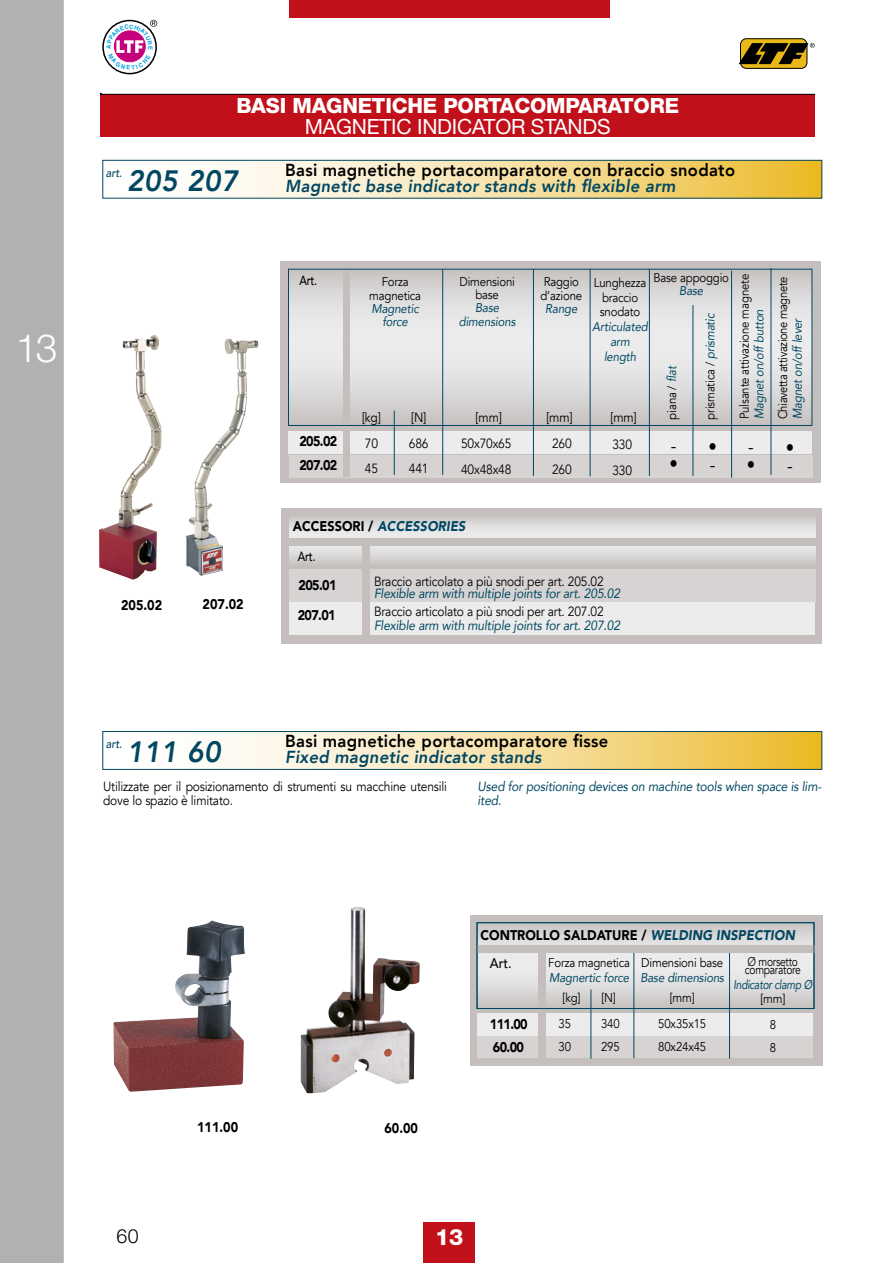
<style>
.page{position:relative;width:893px;height:1263px;background:#fff}
.page>*{position:absolute;margin:0;border:0;box-sizing:border-box;transform-origin:0 0}
.t1{font:300 39px "Helvetica Neue LT Std";color:#fff}
.t2{font:italic 800 29.4px "Avenir";letter-spacing:.02em;color:#004762;scale:.95 1}
.t3{font:800 22.5px "Helvetica Neue LT Std";color:#fff}
.t4{font:800 21px "Helvetica Neue LT Std";letter-spacing:-.01em;color:#fff}
.t5{font:21px "Helvetica Neue LT Std";letter-spacing:-.01em;color:#fff}
.t6{font:300 19.5px "Helvetica Neue LT Std";color:#000}
.t7{font:18.75px/18.8px "Avenir";color:#000;scale:.9 1}
.t8{font:800 17.4px "Avenir";letter-spacing:.02em;color:#000;scale:.95 1}
.t9{font:italic 800 17.4px "Avenir";letter-spacing:.02em;color:#004762;scale:.95 1}
.t10{font:900 14.1px/27.9px "Avenir";color:#000;scale:.9 1}
.t11{font:900 14.1px/24px "Avenir";letter-spacing:-.05em;color:#000;scale:.9 1}
.t12{font:italic 900 14.1px "Avenir";letter-spacing:.01em;color:#004762;scale:.9 1}
.t13{font:13.35px/25.3px "Avenir";letter-spacing:-.015em;color:#000;scale:.9 1}
.t14{font:italic 13.35px/14.7px "Avenir";letter-spacing:-.01em;color:#004762;scale:.9 1}
.t15{font:500 13.35px "Avenir";letter-spacing:-.015em;color:#000;scale:.8 1}
.t16{font:12.75px/13.4px "Avenir";letter-spacing:-.015em;color:#000;text-align:center;scale:.9 1}
.t17{font:italic 12.75px/13.4px "Avenir";letter-spacing:-.01em;color:#004762;text-align:center;scale:.9 1}
.t18{font:12.75px "Avenir";letter-spacing:-.015em;color:#000;scale:.88 1}
.t19{font:12.75px "Avenir";letter-spacing:-.015em;color:#000;scale:.81 1}
.t20{font:italic 12.75px "Avenir";letter-spacing:-.01em;color:#004762;scale:.81 1}
.t21{font:italic 500 12px "Avenir";letter-spacing:-.01em;color:#004762;scale:.9 1}
.s1{font-style:normal;color:#000}
.s2{font-style:italic;color:#004762}
.s3{font-weight:500}
</style>
<div class="page">
<div style="left:102px;top:20px;width:55px;height:54px;border:2px solid #000;border-radius:50%"></div>
<div style="left:740px;top:39px;width:67px;height:29px;background:#eab817;border-radius:6px"></div>
<div style="left:740px;top:38px;width:67px;height:31px;border:1px solid #000;border-radius:6px"></div>
<svg style="left:738px;top:43px;width:77px;height:21px"></svg>
<div style="left:289px;top:0;width:320px;height:17px;background:#c1101a"></div>
<div style="left:424px;top:1222px;width:51px;height:41px;background:#c1101a"></div>
<div style="left:0;top:0;width:64px;height:1263px;background:#b1b1b0"></div>
<div style="left:101px;top:94px;width:714px;height:43px;background:#c1101a"></div>
<hr style="left:101px;top:94px;width:714px;height:1px;background:#000">
<svg style="left:213px;top:162px;width:607px;height:35px;background:#f6de9d"></svg>
<div style="left:102px;top:160px;width:720px;height:39px;border:1px solid #004762"></div>
<div style="left:280px;top:262px;width:541px;height:221px;background:#c4bfbd"></div>
<div style="left:289px;top:455px;width:524px;height:23px;background:#d6d3d2"></div>
<svg style="left:290px;top:271px;width:520px;height:153px"></svg>
<div style="left:288px;top:431px;width:524px;height:23px;background:#ececec"></div>
<div style="left:344px;top:269px;width:6px;height:208px;background:#c4bfbd"></div>
<hr style="left:442px;top:269px;width:1px;height:206px;background:#004762">
<hr style="left:649px;top:269px;width:1px;height:207px;background:#004762">
<hr style="left:394px;top:410px;width:1px;height:65px;background:#004762">
<hr style="left:693px;top:305px;width:1px;height:171px;background:#004762">
<hr style="left:533px;top:269px;width:1px;height:207px;background:#004762">
<hr style="left:590px;top:269px;width:1px;height:207px;background:#004762">
<hr style="left:731px;top:271px;width:1px;height:207px;background:#004762">
<hr style="left:771px;top:268px;width:1px;height:207px;background:#004762">
<img style="left:102px;top:335px;width:51px;height:194px">
<img style="left:186px;top:339px;width:73px;height:237px">
<svg style="left:213px;top:733px;width:607px;height:35px;background:#f6de9d"></svg>
<div style="left:102px;top:731px;width:720px;height:39px;border:1px solid #004762"></div>
<img style="left:301px;top:907px;width:119px;height:186px">
<img style="left:113px;top:920px;width:132px;height:172px">
<div style="left:470px;top:915px;width:352px;height:150px;background:#c4bfbd"></div>
<div style="left:477px;top:1035px;width:336px;height:23px;background:#d6d3d2"></div>
<svg style="left:479px;top:927px;width:333px;height:80px"></svg>
<div style="left:477px;top:1013px;width:336px;height:23px;background:#ececec"></div>
<hr style="left:634px;top:952px;width:1px;height:106px;background:#004762">
<hr style="left:729px;top:953px;width:1px;height:105px;background:#004762">
<div style="left:478px;top:945px;width:337px;height:8px;background:#c4bfbd"></div>
<hr style="left:591px;top:989px;width:1px;height:69px;background:#004762">
<div style="left:538px;top:952px;width:7px;height:113px;background:#c4bfbd"></div>
<div style="left:281px;top:508px;width:541px;height:135px;background:#c4bfbd"></div>
<div style="left:289px;top:570px;width:526px;height:32px;background:#d6d3d2"></div>
<svg style="left:289px;top:518px;width:526px;height:44px;background:#dedcdc"></svg>
<div style="left:289px;top:602px;width:525px;height:32px;background:#ececec"></div>
<div style="left:289px;top:538px;width:526px;height:7px;background:#c4bfbd"></div>
<div style="left:363px;top:545px;width:7px;height:90px;background:#c4bfbd"></div>
<div style="left:288px;top:269px;width:524px;height:157px;border:1px solid #004762"></div>
<div style="left:477px;top:922px;width:337px;height:87px;border:1px solid #004762"></div>
<svg style="left:107px;top:20px;width:50px;height:50px"></svg>
<h1 class="t1" style="left:16px;top:324px;width:43px">13</h1>
<h3 class="t4" style="left:236px;top:93px;width:444px">BASI MAGNETICHE PORTACOMPARATORE</h3>
<h3 class="t5" style="left:305px;top:114px;width:308px">MAGNETIC INDICATOR STANDS</h3>
<p class="t21" style="left:106px;top:165px;width:20px">art.</p>
<h2 class="t2" style="left:127px;top:164px;width:118px">205 207</h2>
<h3 class="t8" style="left:285px;top:156px;width:475px">Basi magnetiche portacomparatore con braccio snodato</h3>
<h3 class="t9" style="left:285px;top:176px;width:412px">Magnetic base indicator stands with flexible arm</h3>
<p class="t10" style="left:121px;top:591px;width:47px">205.02</p>
<p class="t10" style="left:203px;top:590px;width:47px">207.02</p>
<p class="t15" style="left:299px;top:269px;width:24px">Art.</p>
<p class="t16" style="left:369px;top:275px;width:59px">Forza magnetica</p>
<p class="t17" style="left:371px;top:302px;width:54px">Magnetic force</p>
<p class="t16" style="left:459px;top:275px;width:63px">Dimensioni base</p>
<p class="t17" style="left:459px;top:301px;width:65px">Base dimensions</p>
<p class="t11" style="left:299px;top:429px;width:44px">205.02<br>207.02</p>
<p class="t13" style="left:362px;top:405px;width:22px">[kg]<br>70<br>45</p>
<p class="t13" style="left:409px;top:405px;width:23px">[N]<br>686<br>441</p>
<p class="t13" style="left:476px;top:405px;width:31px">[mm]</p>
<p class="t13" style="left:461px;top:431px;width:58px">50x70x65<br>40x48x48</p>
<p class="t12" style="left:293px;top:514px;width:193px"><span class="s1">ACCESSORI /</span> ACCESSORIES</p>
<p class="t16" style="left:653px;top:271px;width:86px">Base appoggio</p>
<p class="t17" style="left:679px;top:284px;width:28px">Base</p>
<p class="t16" style="left:738px;top:419px;width:163px;rotate:-90deg">Pulsante attivazione magnete</p>
<p class="t18" style="left:775px;top:419px;width:163px;rotate:-90deg">Chiavetta attivazione magnete</p>
<p class="t16" style="left:540px;top:276px;width:48px;text-align:left">Raggio d’azione</p>
<p class="t17" style="left:545px;top:302px;width:37px">Range</p>
<p class="t16" style="left:594px;top:275px;width:60px;line-height:14.7px">Lunghezza braccio snodato</p>
<p class="t17" style="left:592px;top:319px;width:63px;line-height:14.7px">Articulated arm<br>length</p>
<p class="t17" style="left:752px;top:419px;width:124px;rotate:-90deg">Magnet on/off button</p>
<p class="t16" style="left:704px;top:420px;width:120px;rotate:-90deg">prismatica / <span class="s2">prismatic</span></p>
<p class="t17" style="left:791px;top:419px;width:114px;rotate:-90deg">Magnet on/off lever</p>
<p class="t16" style="left:665px;top:420px;width:62px;rotate:-90deg">piana / <span class="s2">flat</span></p>
<p class="t13" style="left:546px;top:405px;width:31px">[mm]</p>
<p class="t13" style="left:610px;top:404px;width:31px;line-height:27px">[mm]<br>330</p>
<p class="t13" style="left:612px;top:457px;width:23px">330</p>
<p class="t13" style="left:552px;top:431px;width:23px">260<br>260</p>
<h3 class="t7" style="left:708px;top:437px;width:11px">• -</h3>
<h3 class="t7" style="left:669px;top:436px;width:11px">- •</h3>
<h3 class="t7" style="left:786px;top:438px;width:11px">• -</h3>
<h3 class="t7" style="left:747px;top:437px;width:11px">- •</h3>
<p class="t15" style="left:298px;top:545px;width:24px">Art.</p>
<p class="t11" style="left:298px;top:570px;width:45px;line-height:29.4px">205.01<br>207.01</p>
<p class="t13" style="left:374px;top:569px;width:257px">Braccio articolato a più snodi per art. 205.02</p>
<p class="t14" style="left:374px;top:585px;width:275px">Flexible arm with multiple joints for art. 205.02</p>
<p class="t13" style="left:374px;top:598px;width:257px">Braccio articolato a più snodi per art. 207.02</p>
<p class="t14" style="left:374px;top:618px;width:275px">Flexible arm with multiple joints for art. 207.02</p>
<p class="t21" style="left:106px;top:736px;width:20px">art.</p>
<h2 class="t2" style="left:127px;top:735px;width:100px">111 60</h2>
<h3 class="t8" style="left:285px;top:728px;width:341px">Basi magnetiche portacomparatore fisse</h3>
<h3 class="t9" style="left:285px;top:747px;width:271px">Fixed magnetic indicator stands</h3>
<p class="t13" style="left:103px;top:779px;width:384px;line-height:14.7px">Utilizzate per il posizionamento di strumenti su macchine utensili dove lo spazio è limitato.</p>
<p class="t14" style="left:477px;top:779px;width:384px">Used for positioning devices on machine tools when space is lim&shy;ited.</p>
<p class="t10" style="left:197px;top:1112px;width:47px">111.00</p>
<p class="t10" style="left:384px;top:1114px;width:39px">60.00</p>
<p class="t10" style="left:490px;top:921px;width:341px;text-indent:-9px">CONTROLLO SALDATURE / <span class="s2">WELDING INSPECTION<br></span><span class="s3">Art.</span></p>
<p class="t19" style="left:748px;top:954px;width:64px">Ø morsetto</p>
<p class="t19" style="left:745px;top:962px;width:71px">comparatore</p>
<p class="t20" style="left:733px;top:977px;width:99px">Indicator clamp Ø</p>
<p class="t16" style="left:760px;top:985px;width:29px;line-height:26.7px">[mm]<br>8</p>
<p class="t16" style="left:770px;top:1041px;width:9px">8</p>
<p class="t16" style="left:641px;top:956px;width:93px">Dimensioni base</p>
<p class="t17" style="left:640px;top:970px;width:95px">Base dimensions</p>
<p class="t16" style="left:658px;top:984px;width:55px;line-height:26.7px">[mm]<br>50x35x15</p>
<p class="t16" style="left:658px;top:1040px;width:55px">80x24x45</p>
<p class="t16" style="left:548px;top:956px;width:92px">Forza magnetica</p>
<p class="t17" style="left:549px;top:970px;width:90px">Magnertic force</p>
<p class="t16" style="left:563px;top:991px;width:21px">[kg]</p>
<p class="t16" style="left:601px;top:991px;width:18px">[N]</p>
<p class="t16" style="left:559px;top:1017px;width:15px">35</p>
<p class="t16" style="left:601px;top:1017px;width:22px">340</p>
<p class="t10" style="left:490px;top:1010px;width:44px">111.00</p>
<p class="t10" style="left:493px;top:1033px;width:36px">60.00</p>
<p class="t16" style="left:559px;top:1040px;width:15px">30</p>
<p class="t16" style="left:601px;top:1040px;width:22px">295</p>
<h3 class="t6" style="left:116px;top:1224px;width:24px">60</h3>
<h3 class="t3" style="left:435px;top:1223px;width:30px">13</h3>
</div>
